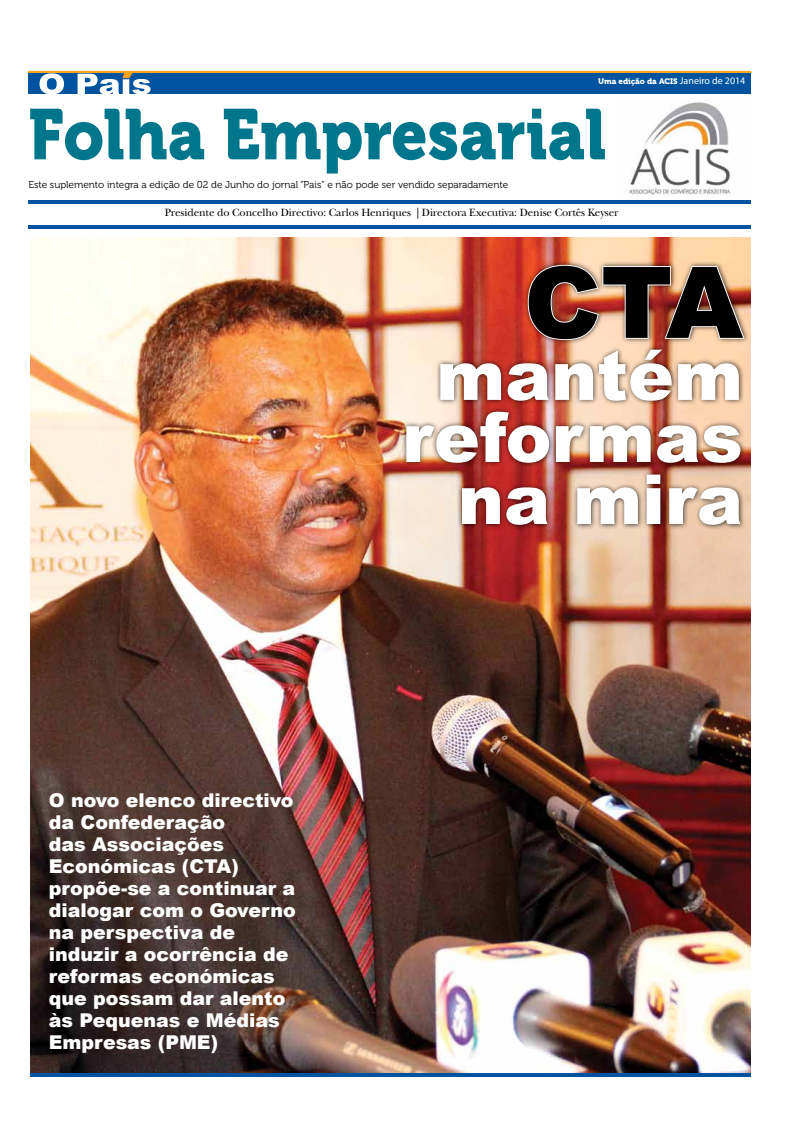
<style>
.page{position:relative;width:794px;height:1134px;background:#fff}
.page>*{position:absolute;margin:0;border:0;box-sizing:border-box;transform-origin:0 0}
.t1{font:900 99px "Arial";color:#000}
.t2{font:900 69px/62px "Arial";color:#fff;text-align:right}
.t3{font:900 19px/22px "Arial";color:#fff}
.t4{font:11px "New Baskerville";letter-spacing:-.01em;color:#000}
.t5{font:10px "Museo 300";color:#000}
.t6{font:8px "Museo 900";color:#fff}
.s1{font-family:"Myriad Pro";font-size:10px}
</style>
<div class="page">
<div style="left:29px;top:73px;width:721px;height:21px;background:#00549f"></div>
<svg style="left:40px;top:73px;width:110px;height:21px"></svg>
<div style="left:28px;top:71px;width:723px;height:2px;border:1px solid #faa61a"></div>
<hr style="left:29px;top:225px;width:721px;height:3px;background:#00549f">
<hr style="left:29px;top:200px;width:721px;height:3px;background:#00549f">
<svg style="left:30px;top:109px;width:575px;height:64px"></svg>
<img style="left:629px;top:102px;width:102px;height:94px">
<img style="left:30px;top:238px;width:720px;height:839px">
<div style="left:401px;top:260px;width:349px;height:271px;background:#000;opacity:.75"></div>
<img style="left:527px;top:264px;width:219px;height:77px">
<hr style="left:31px;top:1074px;width:719px;height:3px;background:#00549f">
<p class="t6" style="left:598px;top:77px;width:149px">Uma edição da ACIS <span class="s1">Janeiro de 2014</span></p>
<p class="t5" style="left:29px;top:179px;width:481px">Este suplemento integra a edição de 02 de Junho do jornal “Pais” e não pode ser vendido separadamente</p>
<p class="t4" style="left:165px;top:206px;width:455px">Presidente do Concelho Directivo: Carlos Henriques | Directora Executiva: Denise Cortês Keyser</p>
<p class="t3" style="left:49px;top:789px;width:248px">O novo elenco directivo da Confederação<br>das Associações<br>Económicas (CTA) propõe-se a continuar a dialogar com o Governo na perspectiva de induzir a ocorrência de reformas económicas que possam dar alento às Pequenas e Médias<br>Empresas (PME)</p>
<h1 class="t1" style="left:524px;top:231px;width:220px">CTA</h1>
<h2 class="t2" style="left:402px;top:342px;width:342px">mantém reformas na mira</h2>
</div>
